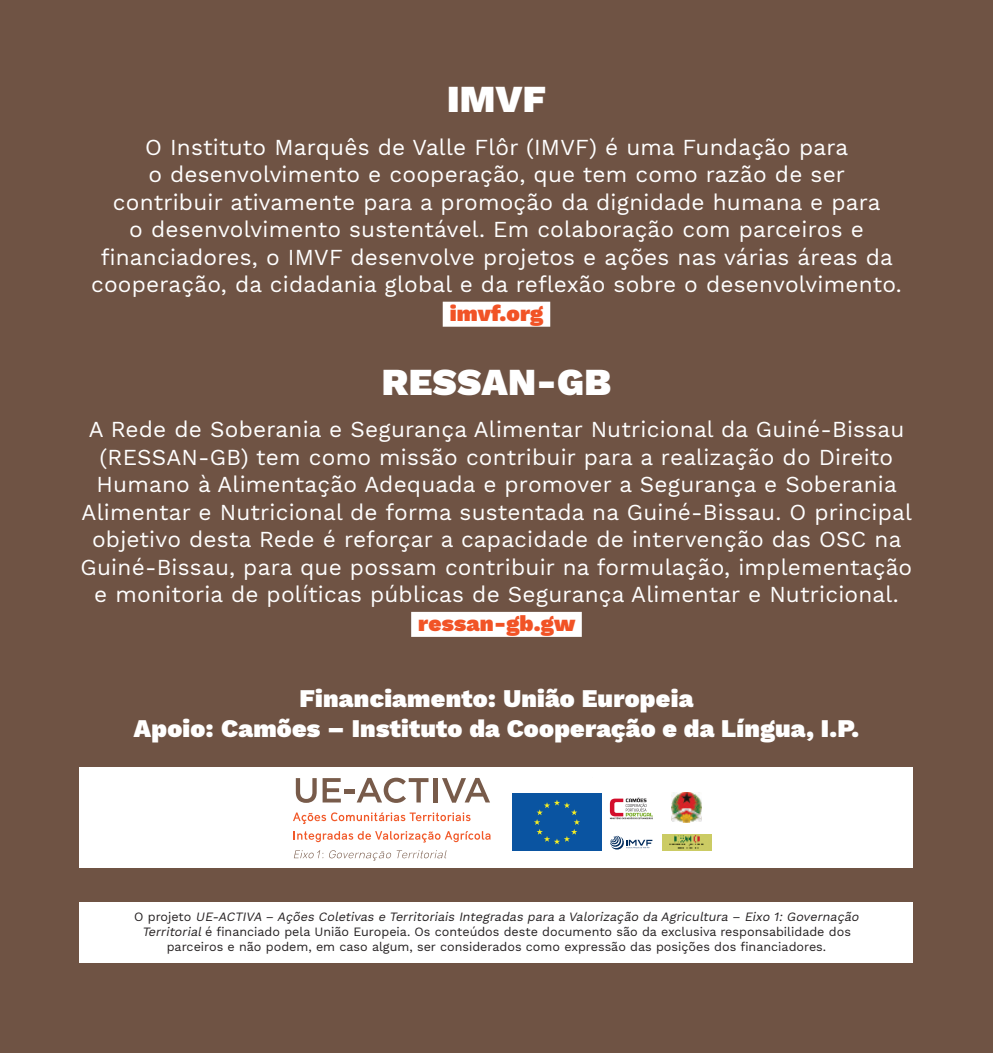
<style>
.page{position:relative;width:993px;height:1053px;background:#fff}
.page>*{position:absolute;margin:0;border:0;box-sizing:border-box;transform-origin:0 0}
.t1{font:900 37.5px "Work Sans";letter-spacing:.01em;color:#fff}
.t2{font:900 25px/30px "Work Sans";letter-spacing:.01em;color:#fff;text-align:center}
.t3{font:22.5px/27.5px "Work Sans";letter-spacing:.01em;color:#fff;text-align:center}
.t4{font:900 22.5px "Work Sans";letter-spacing:.01em;color:#f15326}
.t5{font:12.5px/15px "Work Sans";color:#231f20;text-align:center}
.s1{font-style:italic}
</style>
<div class="page">
<div style="left:0;top:0;width:992px;height:1052px;background:#6f5344"></div>
<div style="left:442px;top:302px;width:108px;height:25px;background:#fff"></div>
<div style="left:411px;top:612px;width:170px;height:25px;background:#fff"></div>
<div style="left:80px;top:767px;width:832px;height:101px;background:#fff"></div>
<svg style="left:296px;top:778px;width:20px;height:24px"></svg>
<svg style="left:322px;top:778px;width:19px;height:24px"></svg>
<hr style="left:344px;top:789px;width:11px;height:4px;background:#785b4a">
<svg style="left:357px;top:777px;width:71px;height:25px"></svg>
<hr style="left:433px;top:778px;width:4px;height:24px;background:#785b4a">
<svg style="left:442px;top:777px;width:48px;height:25px"></svg>
<svg style="left:293px;top:812px;width:177px;height:12px"></svg>
<svg style="left:294px;top:831px;width:196px;height:11px"></svg>
<svg style="left:294px;top:850px;width:29px;height:8px"></svg>
<svg style="left:329px;top:850px;width:117px;height:10px"></svg>
<div style="left:512px;top:793px;width:89px;height:57px;background:#0a54a1"></div>
<svg style="left:534px;top:800px;width:45px;height:44px"></svg>
<img style="left:662px;top:834px;width:49px;height:16px">
<img style="left:671px;top:792px;width:30px;height:30px">
<svg style="left:609px;top:797px;width:43px;height:22px"></svg>
<svg style="left:610px;top:835px;width:42px;height:15px"></svg>
<div style="left:80px;top:902px;width:832px;height:60px;background:#fff"></div>
<h1 class="t1" style="left:447px;top:78px;width:100px">IMVF</h1>
<p class="t3" style="left:91px;top:134px;width:812px">O Instituto Marquês de Valle Flôr (IMVF) é uma Fundação para<br>o desenvolvimento e cooperação, que tem como razão de ser contribuir ativamente para a promoção da dignidade humana e para<br>o desenvolvimento sustentável. Em colaboração com parceiros e financiadores, o IMVF desenvolve projetos e ações nas várias áreas da cooperação, da cidadania global e da reflexão sobre o desenvolvimento.</p>
<p class="t4" style="left:449px;top:300px;width:95px">imvf.org</p>
<h1 class="t1" style="left:382px;top:360px;width:230px">RESSAN-GB</h1>
<p class="t3" style="left:81px;top:417px;width:832px">A Rede de Soberania e Segurança Alimentar Nutricional da Guiné-Bissau (RESSAN-GB) tem como missão contribuir para a realização do Direito Humano à Alimentação Adequada e promover a Segurança e Soberania Alimentar e Nutricional de forma sustentada na Guiné-Bissau. O principal objetivo desta Rede é reforçar a capacidade de intervenção das OSC na Guiné-Bissau, para que possam contribuir na formulação, implementação e monitoria de políticas públicas de Segurança Alimentar e Nutricional.</p>
<p class="t4" style="left:418px;top:610px;width:158px">ressan-gb.gw</p>
<p class="t2" style="left:134px;top:685px;width:726px">Financiamento: União Europeia<br>Apoio: Camões – Instituto da Cooperação e da Língua, I.P.</p>
<p class="t5" style="left:134px;top:909px;width:728px">O p r oj e t o <span class="s1">UE-ACTIVA – Ações Coletivas e Territoriais Integradas para a Valorização da Agricultura – Eixo 1: Governação<br>Territorial</span> é financiado pela União Europeia. Os conteúdos deste documento são da exclusiva responsabilidade dos parceiros e não podem, em caso algum, ser considerados como expressão das posições dos financiadores.</p>
</div>
